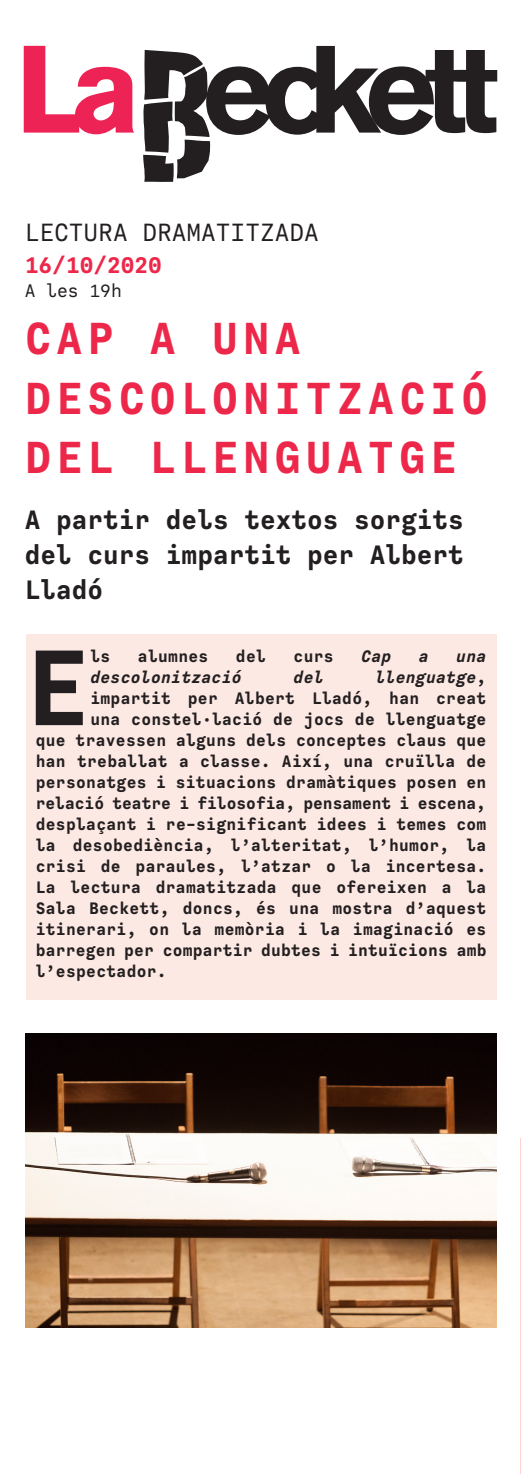
<style>
.page{position:relative;width:521px;height:1474px;background:#fff}
.page>*{position:absolute;margin:0;border:0;box-sizing:border-box;transform-origin:0 0}
.t1{font:700 112.88px "Calling Code";color:#231f20}
.t2{font:700 47.25px/59.5px "Calling Code";letter-spacing:.1em;color:#ed274a}
.t3{font:700 28px/35px "Calling Code";color:#231f20;text-align:justify}
.t4{font:26.25px "Calling Code";color:#231f20}
.t5{font:700 24.5px "Calling Code";color:#ed274a}
.t6{font:19.25px "Calling Code";color:#231f20}
.t7{font:700 17.5px "Calling Code";letter-spacing:.015em;color:#231f20}
.t8{font:italic 700 17.5px "Calling Code";letter-spacing:.015em;color:#231f20}
.s1{font-style:normal}
</style>
<div class="page">
<svg style="left:24px;top:46px;width:110px;height:88px"></svg>
<svg style="left:143px;top:46px;width:354px;height:136px"></svg>
<div style="left:26px;top:634px;width:470px;height:366px;background:#fde9e4"></div>
<img style="left:26px;top:1033px;width:470px;height:294px">
<p class="t4" style="left:25px;top:216px;width:296px">LECTURA DRAMATITZADA</p>
<p class="t5" style="left:25px;top:250px;width:139px">16/10/2020</p>
<p class="t6" style="left:25px;top:279px;width:99px">A les 19h</p>
<p class="t2" style="left:25px;top:309px;width:465px">CAP A UNA<br>DESCOLONITZACIÓ<br>DEL LLENGUATGE</p>
<p class="t3" style="left:25px;top:502px;width:441px">A partir dels textos sorgits del curs impartit per Albert Lladó</p>
<p class="t1" style="left:25px;top:618px;width:65px">E</p>
<p class="t7" style="left:90px;top:645px;width:21px">ls</p>
<p class="t7" style="left:138px;top:645px;width:72px">alumnes</p>
<p class="t7" style="left:236px;top:645px;width:31px">del</p>
<p class="t7" style="left:294px;top:645px;width:42px">curs</p>
<p class="t8" style="left:361px;top:645px;width:31px">Cap</p>
<p class="t8" style="left:419px;top:645px;width:11px">a</p>
<p class="t8" style="left:456px;top:645px;width:31px">una</p>
<p class="t8" style="left:90px;top:666px;width:153px">descolonització</p>
<p class="t8" style="left:294px;top:666px;width:31px">del</p>
<p class="t8" style="left:375px;top:666px;width:112px">llenguatge<span class="s1">,</span></p>
<p class="t7" style="left:90px;top:687px;width:397px">impartit per Albert Lladó, han creat</p>
<p class="t7" style="left:90px;top:708px;width:397px">una constel·lació de jocs de llenguatge</p>
<p class="t7" style="left:36px;top:729px;width:452px">que travessen alguns dels conceptes claus que</p>
<p class="t7" style="left:36px;top:750px;width:452px">han treballat a classe. Així, una cruïlla de</p>
<p class="t7" style="left:36px;top:771px;width:452px">personatges i situacions dramàtiques posen en</p>
<p class="t7" style="left:36px;top:792px;width:452px">relació teatre i filosofia, pensament i escena,</p>
<p class="t7" style="left:36px;top:813px;width:452px">desplaçant i re-significant idees i temes com</p>
<p class="t7" style="left:36px;top:834px;width:452px">la desobediència, l’alteritat, l’humor, la</p>
<p class="t7" style="left:36px;top:855px;width:452px">crisi de paraules, l’atzar o la incertesa.</p>
<p class="t7" style="left:36px;top:876px;width:452px">La lectura dramatitzada que ofereixen a la</p>
<p class="t7" style="left:36px;top:897px;width:452px">Sala Beckett, doncs, és una mostra d’aquest</p>
<p class="t7" style="left:36px;top:918px;width:452px">itinerari, on la memòria i la imaginació es</p>
<p class="t7" style="left:36px;top:939px;width:452px">barregen per compartir dubtes i intuïcions amb</p>
<p class="t7" style="left:36px;top:960px;width:132px">l’espectador.</p>
</div>
